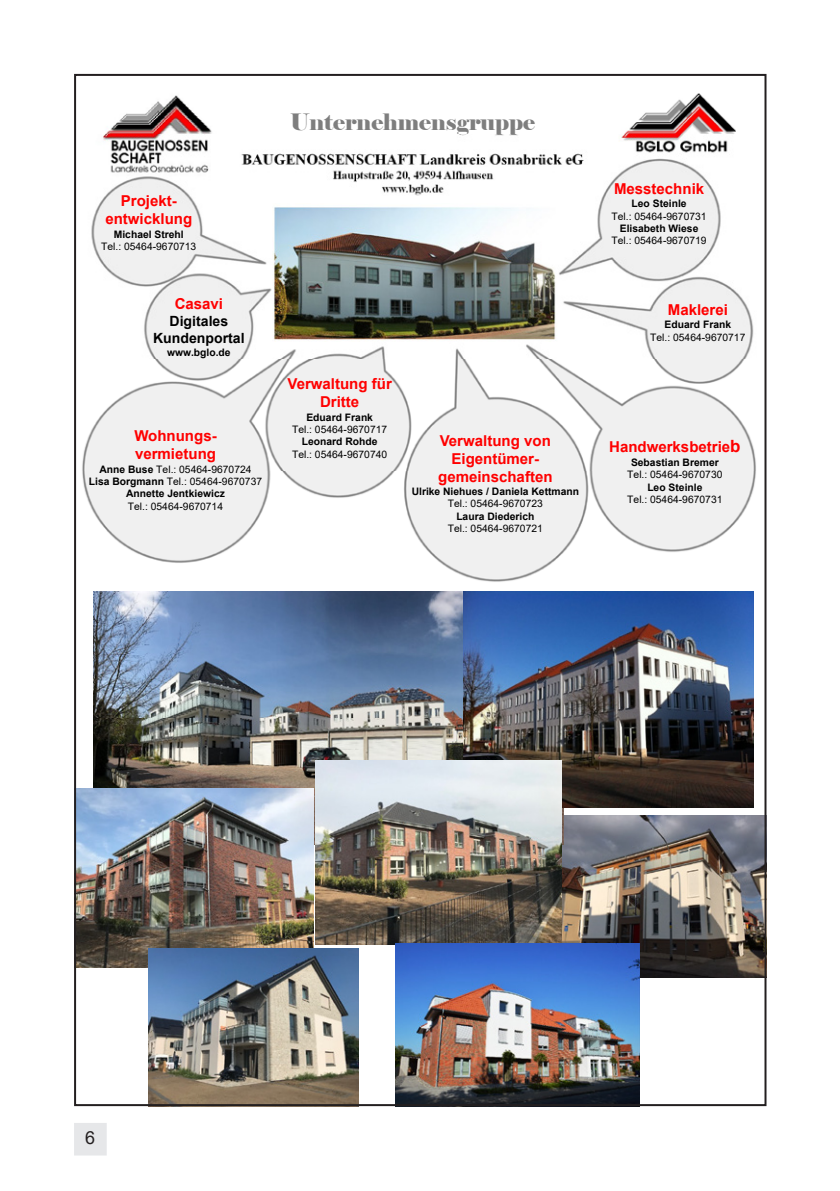
<style>
.page{position:relative;width:840px;height:1191px;background:#fff}
.page>*{position:absolute;margin:0;border:0;box-sizing:border-box;transform-origin:0 0}
.t1{font:22.6px "Elephant";color:#7e7e7e}
.t2{font:18px "Arial";color:#231f20}
.t3{font:700 15px/18px "Arial";color:#f00;text-align:center}
.t4{font:700 14px/16.8px "Arial";color:#000;text-align:center}
.t5{font:10.2px/12.4px "Arial";color:#000;text-align:center}
.t6{font:700 10.2px/12.4px "Arial";color:#000;text-align:center}
.s1{font-weight:700}
.s2{font-weight:400}
.s3{font-size:16.8px}
</style>
<div class="page">
<div style="left:74px;top:1122px;width:33px;height:33px;background:#e6e7e9"></div>
<img style="left:105px;top:95px;width:107px;height:39px">
<img style="left:624px;top:93px;width:111px;height:41px">
<img style="left:82px;top:134px;width:674px;height:448px">
<img style="left:560px;top:815px;width:203px;height:162px">
<img style="left:94px;top:592px;width:469px;height:252px">
<img style="left:463px;top:591px;width:289px;height:217px">
<img style="left:315px;top:760px;width:245px;height:184px">
<img style="left:77px;top:788px;width:236px;height:179px">
<img style="left:148px;top:948px;width:210px;height:155px">
<img style="left:395px;top:943px;width:244px;height:160px">
<p class="t3" style="left:105px;top:192px;width:88px">Projekt&shy;entwicklung</p>
<p class="t5" style="left:101px;top:228px;width:97px"><span class="s1">Michael Strehl<br></span>Tel.: 05464-9670713</p>
<p class="t3" style="left:174px;top:295px;width:50px">Casavi</p>
<p class="t4" style="left:153px;top:313px;width:93px">Digitales<br>Kundenportal</p>
<p class="t6" style="left:167px;top:347px;width:65px">www.bglo.de</p>
<p class="t3" style="left:134px;top:427px;width:84px;text-align:left">Wohnungs&shy;vermietung</p>
<p class="t5" style="left:89px;top:463px;width:175px"><span class="s1">Anne Buse</span> Tel.: 05464-9670724<br><span class="s1">Lisa Borgmann</span> Tel.: 05464-9670737<br><span class="s1">Annette Jentkiewicz<br></span>Tel.: 05464-9670714</p>
<p class="t1" style="left:290px;top:107px;width:246px">Unternehmensgruppe</p>
<p class="t3" style="left:287px;top:375px;width:106px">Verwaltung für<br>Dritte</p>
<p class="t5" style="left:292px;top:411px;width:97px"><span class="s1">Eduard Frank<br></span>Tel.: 05464-9670717<br><span class="s1">Leonard Rohde<br></span>Tel.: 05464-9670740</p>
<p class="t3" style="left:438px;top:431px;width:116px">Verwaltung von<br>Eigentümer&shy;gemeinschaften</p>
<p class="t6" style="left:411px;top:485px;width:169px">Ulrike Niehues / Daniela Kettmann<br><span class="s2">Tel.: 05464-9670723<br></span>Laura Diederich<br><span class="s2">Tel.: 05464-9670721</span></p>
<p class="t3" style="left:613px;top:180px;width:92px">Messtechnik</p>
<p class="t5" style="left:611px;top:197px;width:97px"><span class="s1">Leo Steinle<br></span>Tel.: 05464-9670731<br><span class="s1">Elisabeth Wiese<br></span>Tel.: 05464-9670719</p>
<p class="t3" style="left:667px;top:301px;width:61px">Maklerei</p>
<p class="t5" style="left:650px;top:319px;width:97px"><span class="s1">Eduard Frank<br></span>Tel.: 05464-9670717</p>
<p class="t3" style="left:609px;top:438px;width:133px">Handwerksbetrie<span class="s3">b</span></p>
<p class="t5" style="left:627px;top:456px;width:97px"><span class="s1">Sebastian Bremer<br></span>Tel.: 05464-9670730<br><span class="s1">Leo Steinle<br></span>Tel.: 05464-9670731</p>
<h2 class="t2" style="left:85px;top:1125px;width:12px">6</h2>
</div>
